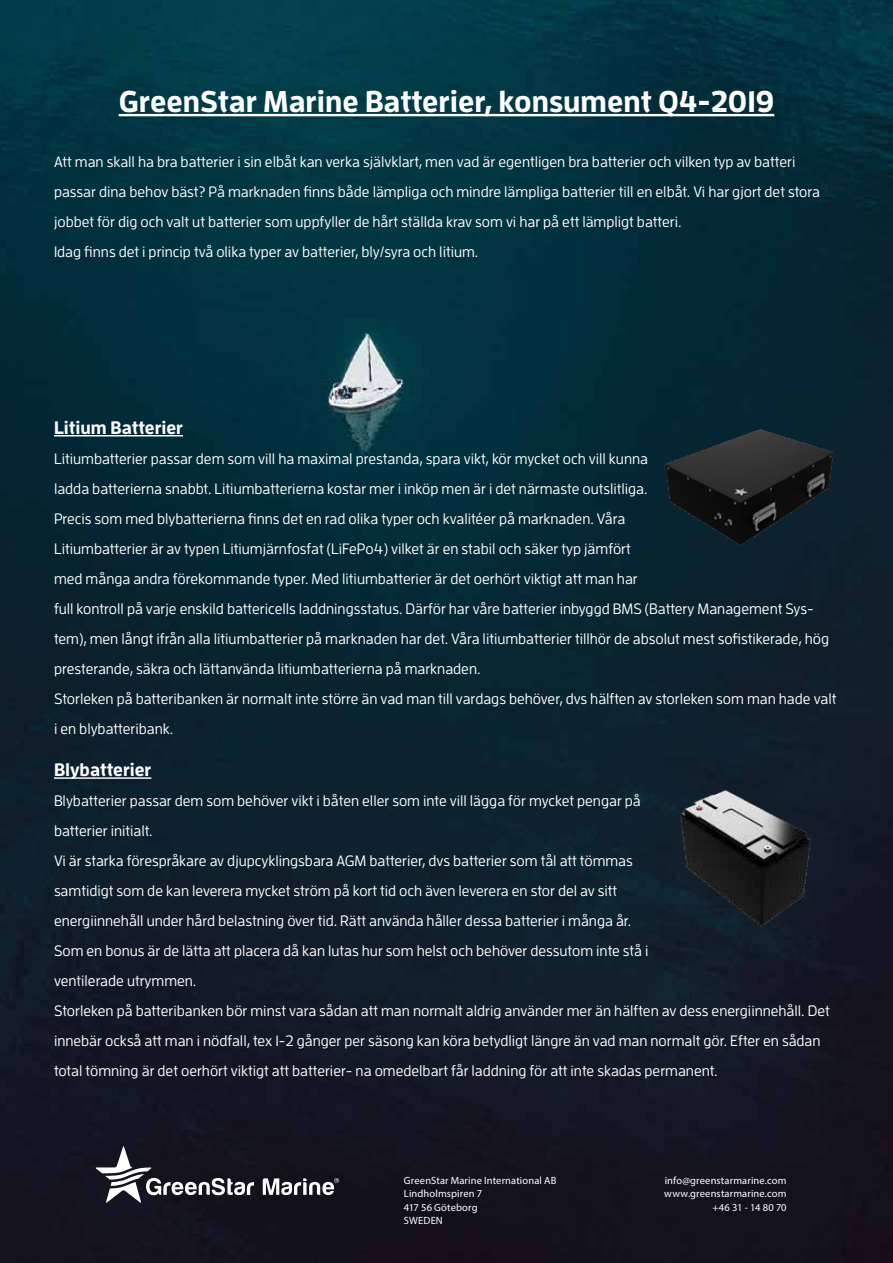
<style>
.page{position:relative;width:893px;height:1263px;background:#fff}
.page>*{position:absolute;margin:0;border:0;box-sizing:border-box;transform-origin:0 0}
.t1{font:700 30px "Enzo OT";color:#fff}
.t2{font:700 18px "Enzo OT";color:#fff}
.t3{font:500 15px/30px "Enzo OT";color:#fff}
.t4{font:10.5px/13.5px "Myriad Pro";letter-spacing:.01em;color:#fff}
</style>
<div class="page">
<img style="left:0;top:0;width:893px;height:1263px">
<svg style="left:96px;top:1146px;width:158px;height:57px;background:#3f3f48"></svg>
<svg style="left:263px;top:1178px;width:76px;height:17px"></svg>
<hr style="left:54px;top:777px;width:97px;height:2px;background:#fff">
<hr style="left:54px;top:435px;width:129px;height:1px;background:#fff">
<hr style="left:119px;top:114px;width:655px;height:2px;background:#fff">
<img style="left:653px;top:421px;width:186px;height:136px">
<img style="left:653px;top:784px;width:186px;height:149px">
<h1 class="t1" style="left:119px;top:82px;width:657px">GreenStar Marine Batterier, konsument Q4-2019</h1>
<p class="t3" style="left:54px;top:147px;width:767px">Att man skall ha bra batterier i sin elbåt kan verka självklart, men vad är egentligen bra batterier och vilken typ av batteri passar dina behov bäst? På marknaden finns både lämpliga och mindre lämpliga batterier till en elbåt. Vi har gjort det stora jobbet för dig och valt ut batterier som uppfyller de hårt ställda krav som vi har på ett lämpligt batteri.<br>Idag finns det i princip två olika typer av batterier, bly/syra och litium.</p>
<p class="t2" style="left:54px;top:416px;width:131px">Litium Batterier</p>
<p class="t3" style="left:54px;top:443px;width:784px">Litiumbatterier passar dem som vill ha maximal prestanda, spara vikt, kör mycket och vill kunna<br>ladda batterierna snabbt. Litiumbatterierna kostar mer i inköp men är i det närmaste outslitliga.<br>Precis som med blybatterierna finns det en rad olika typer och kvalitéer på marknaden. Våra<br>Litiumbatterier är av typen Litiumjärnfosfat (LiFePo4) vilket är en stabil och säker typ jämfört<br>med många andra förekommande typer. Med litiumbatterier är det oerhört viktigt att man har<br>full kontroll på varje enskild battericells laddningsstatus. Därför har våre batterier inbyggd BMS (Battery Management Sys&shy;tem), men långt ifrån alla litiumbatterier på marknaden har det. Våra litiumbatterier tillhör de absolut mest sofistikerade, hög presterande, säkra och lättanvända litiumbatterierna på marknaden.<br>Storleken på batteribanken är normalt inte större än vad man till vardags behöver, dvs hälften av storleken som man hade valt i en blybatteribank.</p>
<p class="t2" style="left:54px;top:758px;width:99px">Blybatterier</p>
<p class="t3" style="left:54px;top:786px;width:777px">Blybatterier passar dem som behöver vikt i båten eller som inte vill lägga för mycket pengar på<br>batterier initialt.<br>Vi är starka förespråkare av djupcyklingsbara AGM batterier, dvs batterier som tål att tömmas<br>samtidigt som de kan leverera mycket ström på kort tid och även leverera en stor del av sitt<br>energiinnehåll under hård belastning över tid. Rätt använda håller dessa batterier i många år.<br>Som en bonus är de lätta att placera då kan lutas hur som helst och behöver dessutom inte stå i<br>ventilerade utrymmen.<br>Storleken på batteribanken bör minst vara sådan att man normalt aldrig använder mer än hälften av dess energiinnehåll. Det innebär också att man i nödfall, tex 1-2 gånger per säsong kan köra betydligt längre än vad man normalt gör. Efter en sådan total tömning är det oerhört viktigt att batterier- na omedelbart får laddning för att inte skadas permanent.</p>
<p class="t4" style="left:404px;top:1173px;width:154px">GreenStar Marine International AB<br>Lindholmspiren 7<br>417 56 Göteborg<br>SWEDEN</p>
<p class="t4" style="left:664px;top:1173px;width:124px;text-align:right">info@greenstarmarine.com www.greenstarmarine.com +46 31 - 14 80 70</p>
</div>
